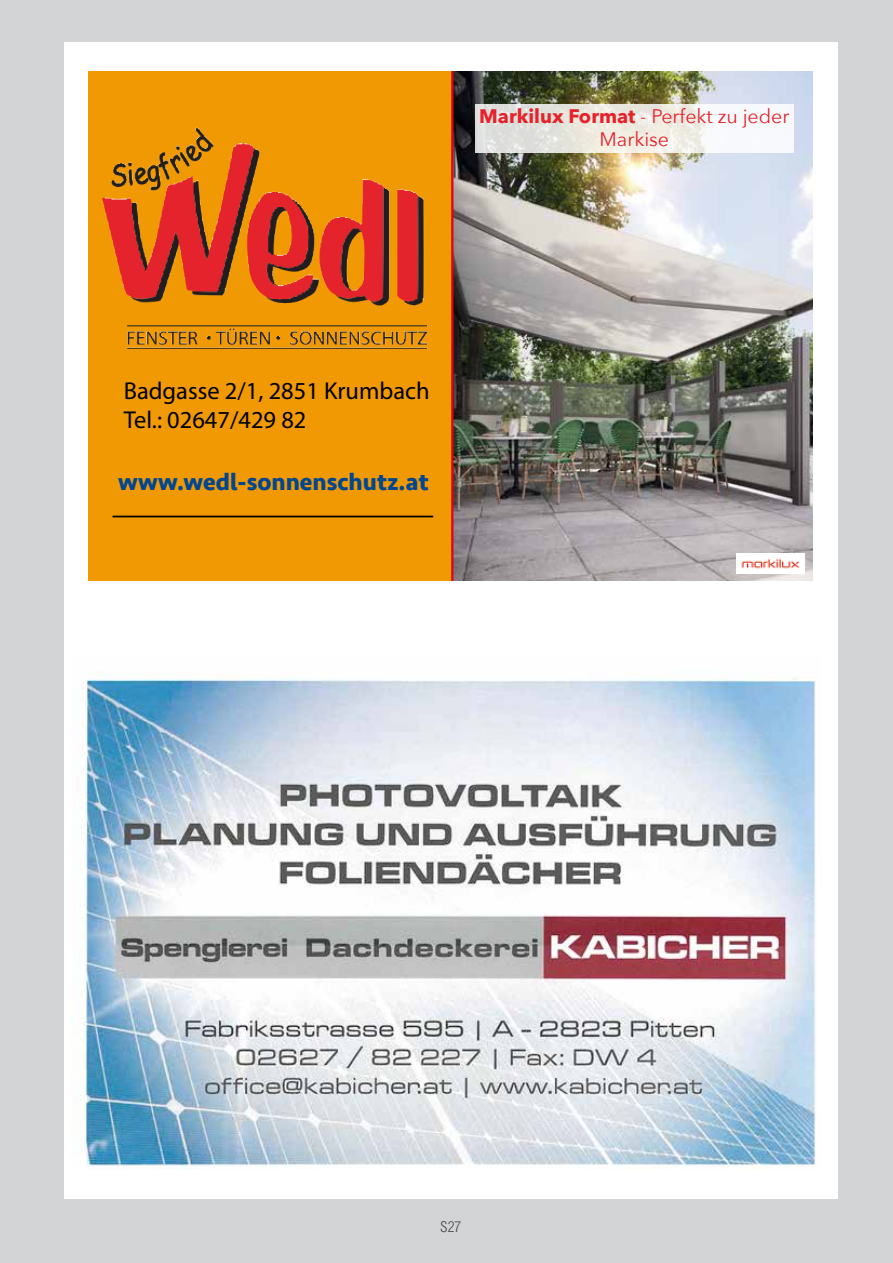
<style>
.page{position:relative;width:893px;height:1263px;background:#d3d4d5}
.page>*{position:absolute;margin:0;border:0;box-sizing:border-box;transform-origin:0 0}
.t1{font:24.45px/29.4px "Myriad Pro";color:#000}
.t2{font:700 24.45px "Seravek";color:#004691}
.t3{font:19.65px/23.5px "Avenir Next";color:#e4232c;text-align:center}
.t4{font:300 15px "Arial Nova Cond";color:#434345}
.s1{font-weight:700}
</style>
<div class="page">
<div style="left:64px;top:43px;width:774px;height:1156px;background:#fff"></div>
<img style="left:71px;top:674px;width:745px;height:495px">
<img style="left:453px;top:71px;width:360px;height:509px">
<div style="left:89px;top:71px;width:363px;height:509px;background:#f19903"></div>
<img style="left:102px;top:71px;width:481px;height:411px">
<hr style="left:113px;top:516px;width:320px;height:1px;background:#000">
<hr style="left:451px;top:71px;width:2px;height:509px;background:#e2001b">
<img style="left:736px;top:553px;width:68px;height:20px">
<svg style="left:476px;top:105px;width:318px;height:48px"></svg>
<p class="t3" style="left:479px;top:103px;width:312px"><span class="s1">Markilux Format</span> - Perfekt zu jeder<br>Markise</p>
<p class="t1" style="left:124px;top:375px;width:308px">Badgasse 2/1, 2851 Krumbach<br>Tel.: 02647/429 82</p>
<p class="t2" style="left:118px;top:462px;width:312px">www.wedl-sonnenschutz.at</p>
<p class="t4" style="left:440px;top:1218px;width:22px">S27</p>
</div>
